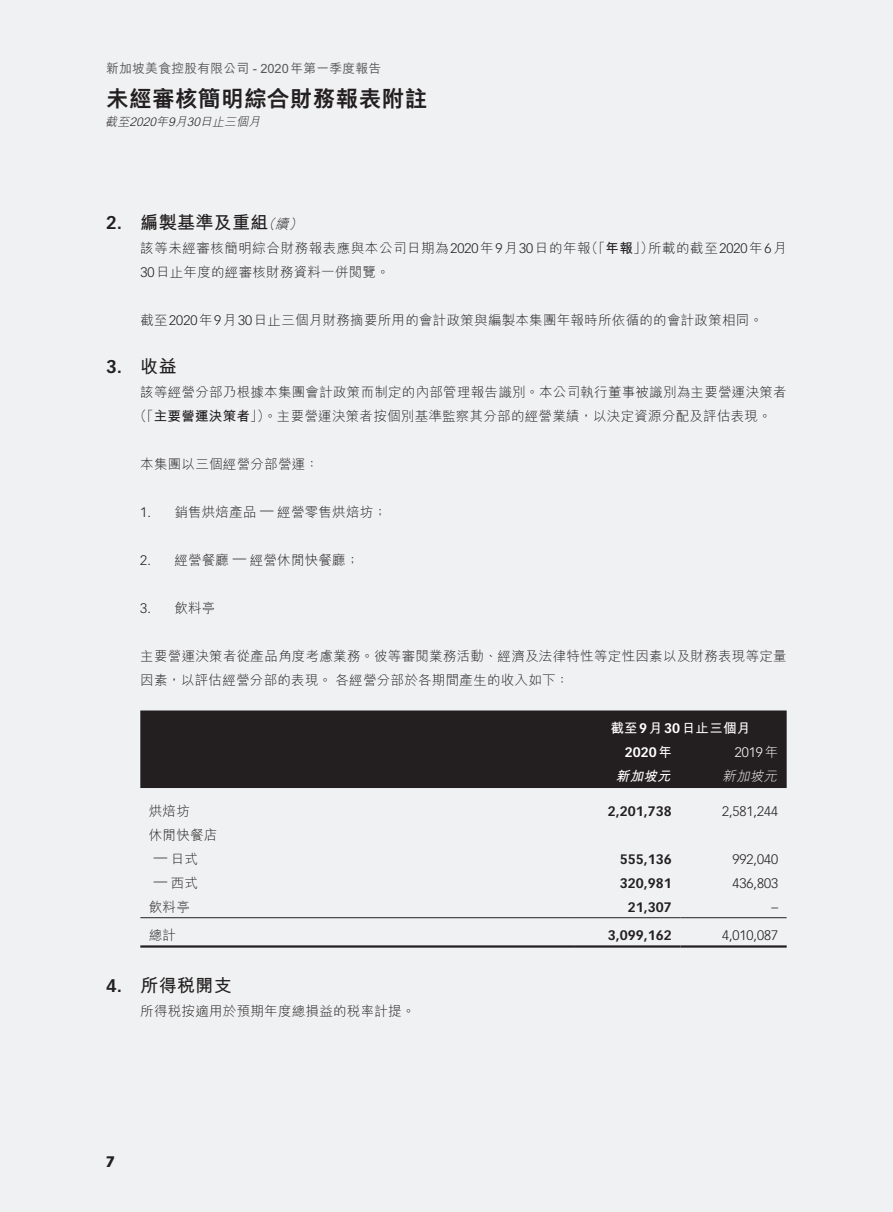
<style>
.page{position:relative;width:893px;height:1212px;background:#f0f1f2}
.page>*{position:absolute;margin:0;border:0;box-sizing:border-box;transform-origin:0 0}
.t1{font:800 22.5px "M Hei HK";letter-spacing:.02em;color:#231f20}
.t2{font:700 18px "M Hei HK";letter-spacing:.02em;color:#231f20}
.t3{font:700 18px "Vectora LT Std";color:#231f20}
.t4{font:900 15px "Vectora LT Std";color:#231f20}
.t5{font:300 13.5px/24px "M Hei HK";letter-spacing:.02em;color:#231f20}
.t6{font:300 13.5px/24px "M Hei HK";letter-spacing:.04em;color:#231f20}
.t7{font:700 13.5px "Vectora LT Std";color:#231f20}
.t8{font:300 13.5px "Vectora LT Std";color:#231f20}
.t9{font:700 13.5px "M Hei HK";letter-spacing:.02em;color:#fff}
.t10{font:700 13.5px "Vectora LT Std";color:#fff}
.t11{font:300 13.5px "Vectora LT Std";color:#fff}
.t12{font:italic 700 13.5px "M Hei HK";color:#fff}
.t13{font:italic 300 13.5px "M Hei HK";color:#fff}
.t14{font:500 12.75px "M Hei HK";letter-spacing:.02em;color:#57585a}
.t15{font:italic 300 12px "M Hei HK";color:#231f20}
.s1{font-family:"Vectora LT Std"}
.s2{font-weight:300;font-style:italic;font-size:13.5px}
.s3{font-weight:700}
.s4{font-family:"M Hei HK"}
</style>
<div class="page">
<div style="left:140px;top:710px;width:647px;height:78px;background:#231f20"></div>
<hr style="left:140px;top:917px;width:434px;height:1px;background:#231f20">
<hr style="left:574px;top:917px;width:106px;height:1px;background:#231f20">
<hr style="left:680px;top:917px;width:107px;height:1px;background:#231f20">
<hr style="left:140px;top:945px;width:434px;height:2px;background:#231f20">
<hr style="left:574px;top:945px;width:106px;height:2px;background:#231f20">
<hr style="left:680px;top:945px;width:107px;height:2px;background:#231f20">
<p class="t14" style="left:106px;top:59px;width:276px">新加坡美食控股有限公司 - 2020年第一季度報告</p>
<h1 class="t1" style="left:106px;top:87px;width:322px">未經審核簡明綜合財務報表附註</h1>
<p class="t15" style="left:105px;top:115px;width:159px">截至2020年9月30日止三個月</p>
<h2 class="t2" style="left:106px;top:209px;width:200px"><span class="s1">2.</span> 編製基準及重組<span class="s2">（續）</span></h2>
<p class="t6" style="left:140px;top:236px;width:648px">該等未經審核簡明綜合財務報表應與本公司日期為<span class="s1">2020</span>年<span class="s1">9</span>月<span class="s1">30</span>日的年報（「<span class="s3">年報</span>」）所載的截至<span class="s1">2020</span>年<span class="s1">6</span>月<br><span class="s1">30</span>日止年度的經審核財務資料一併閱覽。</p>
<p class="t5" style="left:140px;top:308px;width:624px">截至<span class="s1">2020</span>年<span class="s1">9</span>月<span class="s1">30</span>日止三個月財務摘要所用的會計政策與編製本集團年報時所依循的的會計政策相同。</p>
<h2 class="t3" style="left:106px;top:355px;width:72px">3. <span class="s4">收益</span></h2>
<p class="t5" style="left:134px;top:380px;width:655px;text-indent:7px">該等經營分部乃根據本集團會計政策而制定的內部管理報告識別。本公司執行董事被識別為主要營運決策者（「<span class="s3">主要營運決策者</span>」）。主要營運決策者按個別基準監察其分部的經營業績，以決定資源分配及評估表現。</p>
<p class="t5" style="left:140px;top:452px;width:180px">本集團以三個經營分部營運：</p>
<p class="t5" style="left:140px;top:500px;width:248px"><span class="s1">1.</span> 銷售烘焙產品 <sup>—</sup> 經營零售烘焙坊；</p>
<p class="t5" style="left:140px;top:548px;width:220px"><span class="s1">2.</span> 經營餐廳 <sup>—</sup> 經營休閒快餐廳；</p>
<p class="t5" style="left:140px;top:596px;width:77px"><span class="s1">3.</span> 飲料亭</p>
<p class="t5" style="left:140px;top:644px;width:648px">主要營運決策者從產品角度考慮業務。彼等審閱業務活動、經濟及法律特性等定性因素以及財務表現等定量因素，以評估經營分部的表現。各經營分部於各期間產生的收入如下：</p>
<p class="t9" style="left:610px;top:718px;width:142px">截至<span class="s1">9</span>月<span class="s1">30</span>日止三個月</p>
<p class="t10" style="left:625px;top:744px;width:49px">2020<span class="s4">年</span></p>
<p class="t11" style="left:735px;top:744px;width:45px">2019<span class="s4">年</span></p>
<p class="t12" style="left:616px;top:766px;width:60px">新加坡元</p>
<p class="t13" style="left:722px;top:769px;width:59px">新加坡元</p>
<p class="t5" style="left:149px;top:799px;width:43px">烘焙坊</p>
<p class="t7" style="left:608px;top:803px;width:65px">2,201,738</p>
<p class="t8" style="left:722px;top:803px;width:58px">2,581,244</p>
<p class="t5" style="left:149px;top:823px;width:70px">休閒快餐店</p>
<p class="t5" style="left:154px;top:847px;width:46px"><span class="s1">—</span> 日式</p>
<p class="t7" style="left:620px;top:851px;width:53px">555,136</p>
<p class="t8" style="left:732px;top:851px;width:47px">992,040</p>
<p class="t5" style="left:154px;top:871px;width:46px"><span class="s1">—</span> 西式</p>
<p class="t7" style="left:620px;top:875px;width:53px">320,981</p>
<p class="t8" style="left:732px;top:875px;width:47px">436,803</p>
<p class="t5" style="left:149px;top:895px;width:43px">飲料亭</p>
<p class="t7" style="left:628px;top:899px;width:45px">21,307</p>
<p class="t8" style="left:771px;top:899px;width:8px">–</p>
<p class="t5" style="left:149px;top:923px;width:29px">總計</p>
<p class="t7" style="left:608px;top:927px;width:65px">3,099,162</p>
<p class="t8" style="left:722px;top:928px;width:58px">4,010,087</p>
<h2 class="t2" style="left:106px;top:972px;width:127px"><span class="s1">4.</span> 所得稅開支</h2>
<p class="t5" style="left:140px;top:999px;width:276px">所得稅按適用於預期年度總損益的稅率計提。</p>
<p class="t4" style="left:106px;top:1152px;width:10px">7</p>
</div>
